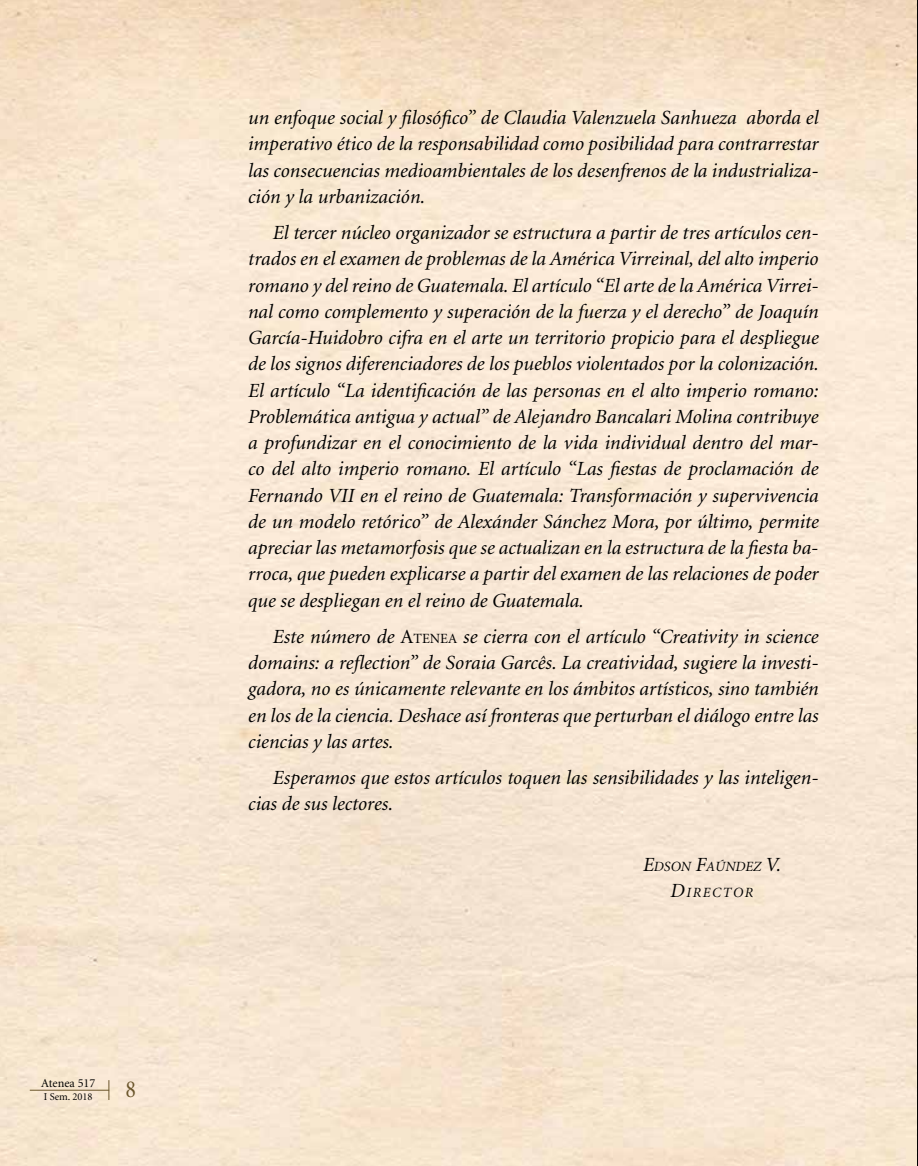
<style>
.page{position:relative;width:918px;height:1166px;background:#fff}
.page>*{position:absolute;margin:0;border:0;box-sizing:border-box;transform-origin:0 0}
.t1{font:24.5px "Minion";color:#6a552b;scale:.9 1}
.t2{font:italic 20.12px/26.2px "Minion";color:#000;text-align:justify}
.t3{font:italic 14.17px/25.4px "Minion";color:#000;text-align:center}
.t4{font:12.25px "Minion";color:#000}
.t5{font:10.5px "Minion";color:#000}
.s1{font-style:normal}
.s2{font-style:normal;font-size:14.17px}
.s3{font-size:20.12px}
</style>
<div class="page">
<img style="left:0;top:0;width:917px;height:1166px">
<hr style="left:30px;top:1090px;width:79px;height:1px;background:#6a552b">
<svg style="left:109px;top:1080px;width:1px;height:20px"></svg>
<hr style="left:917px;top:0;width:1px;height:1166px;background:#000">
<p class="t4" style="left:41px;top:1077px;width:56px">Atenea 517</p>
<p class="t5" style="left:44px;top:1091px;width:50px">I Sem. 2018</p>
<p class="t1" style="left:126px;top:1077px;width:13px">8</p>
<p class="t2" style="left:248px;top:105px;width:572px">un enfoque social y filosófico” de Claudia Valenzuela Sanhueza aborda el imperativo ético de la responsabilidad como posibilidad para contrarrestar las consecuencias medioambientales de los desenfrenos de la industrializa&shy;ción y la urbanización.</p>
<p class="t2" style="left:248px;top:220px;width:572px;text-indent:25px">El tercer núcleo organizador se estructura a partir de tres artículos cen&shy;trados en el examen de problemas de la América Virreinal, del alto imperio romano y del reino de Guatemala. El artículo “El arte de la América Virrei&shy;nal como complemento y superación de la fuerza y el derecho” de Joaquín García-Huidobro cifra en el arte un territorio propicio para el despliegue de los signos diferenciadores de los pueblos violentados por la colonización.<br>El artículo “La identificación de las personas en el alto imperio romano:<br>Problemática antigua y actual” de Alejandro Bancalari Molina contribuye a profundizar en el conocimiento de la vida individual dentro del mar&shy;co del alto imperio romano. El artículo “Las fiestas de proclamación de Fernando VII en el reino de Guatemala: Transformación y supervivencia de un modelo retórico” de Alexánder Sánchez Mora, por último, permite apreciar las metamorfosis que se actualizan en la estructura de la fiesta ba&shy;rroca, que pueden explicarse a partir del examen de las relaciones de poder que se despliegan en el reino de Guatemala.</p>
<p class="t2" style="left:248px;top:624px;width:572px;text-indent:25px">Este número de <span class="s1">A</span><span class="s2">TENEA</span> se cierra con el artículo “Creativity in science domains: a reflection” de Soraia Garcês. La creatividad, sugiere la investi&shy;gadora, no es únicamente relevante en los ámbitos artísticos, sino también en los de la ciencia. Deshace así fronteras que perturban el diálogo entre las ciencias y las artes.</p>
<p class="t2" style="left:248px;top:765px;width:572px;text-indent:25px">Esperamos que estos artículos toquen las sensibilidades y las inteligen&shy;cias de sus lectores.</p>
<p class="t3" style="left:643px;top:855px;width:140px"><span class="s3">E</span>DSON <span class="s3">F</span>AÚNDEZ <span class="s3">V.<br>D</span>IRECTOR</p>
</div>
